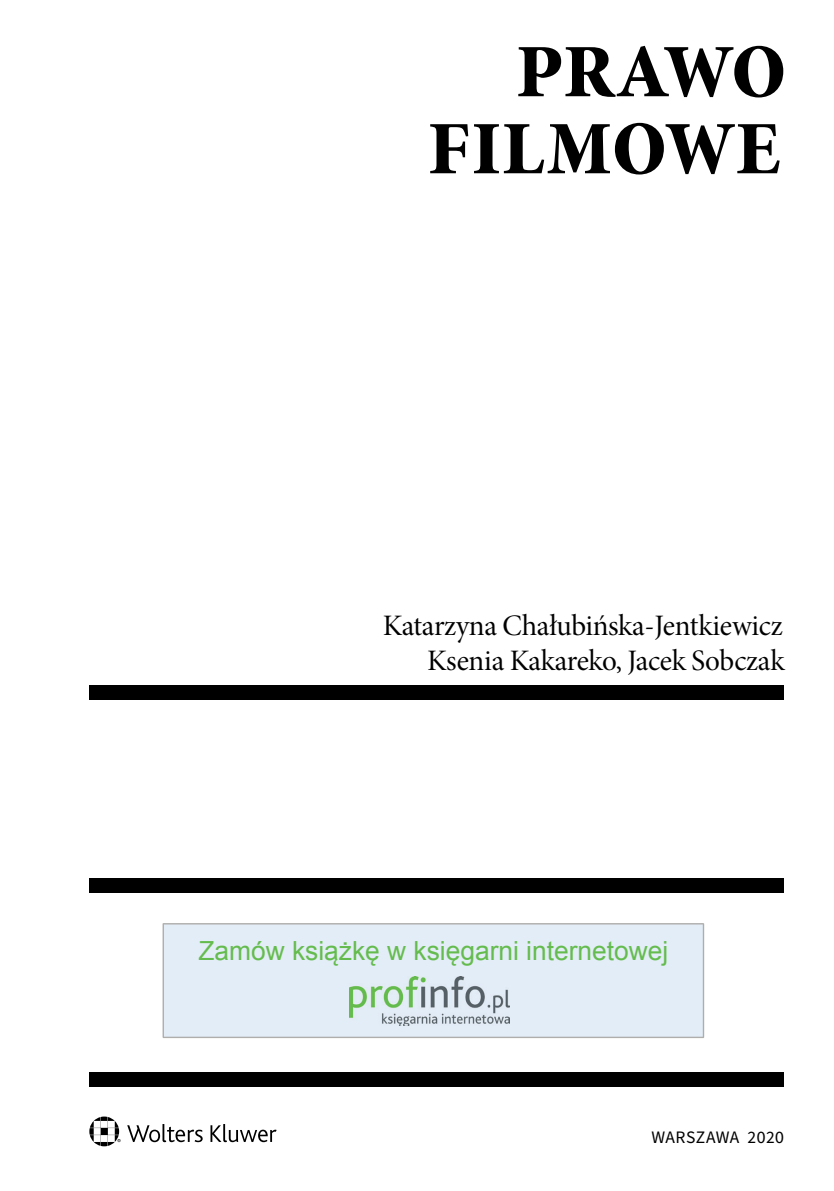
<style>
.page{position:relative;width:834px;height:1191px;background:#fff}
.page>*{position:absolute;margin:0;border:0;box-sizing:border-box;transform-origin:0 0}
.t1{font:105px/77px "Minion Pro Bold Cn Subh";letter-spacing:-.015em;color:#000;text-align:right}
.t2{font:29.75px/35px "Minion Pro Subh";letter-spacing:-.01em;color:#000;text-align:right}
.t3{font:26.25px "Arial";color:#65bc4e}
.t4{font:17.5px "Source Sans Pro";letter-spacing:.01em;color:#000}
</style>
<div class="page">
<svg style="left:89px;top:1116px;width:187px;height:30px"></svg>
<div style="left:89px;top:685px;width:695px;height:14px;background:#000"></div>
<div style="left:89px;top:1071px;width:695px;height:15px;background:#000"></div>
<div style="left:89px;top:878px;width:695px;height:15px;background:#000"></div>
<svg style="left:162px;top:923px;width:542px;height:115px;background:#e0eaf3"></svg>
<div style="left:171px;top:940px;width:524px;height:35px;background:#e3edf7"></div>
<div style="left:350px;top:976px;width:166px;height:52px;background:#e3edf7"></div>
<img style="left:350px;top:976px;width:159px;height:50px">
<h1 class="t1" style="left:427px;top:24px;width:361px">Prawo filmowe</h1>
<p class="t2" style="left:383px;top:608px;width:403px">Katarzyna Chałubińska-Jentkiewicz<br>Ksenia Kakareko, Jacek Sobczak</p>
<p class="t3" style="left:198px;top:933px;width:471px">Zamów książkę w księgarni internetowej</p>
<p class="t4" style="left:651px;top:1125px;width:134px">WARSZAWA 2020</p>
</div>
